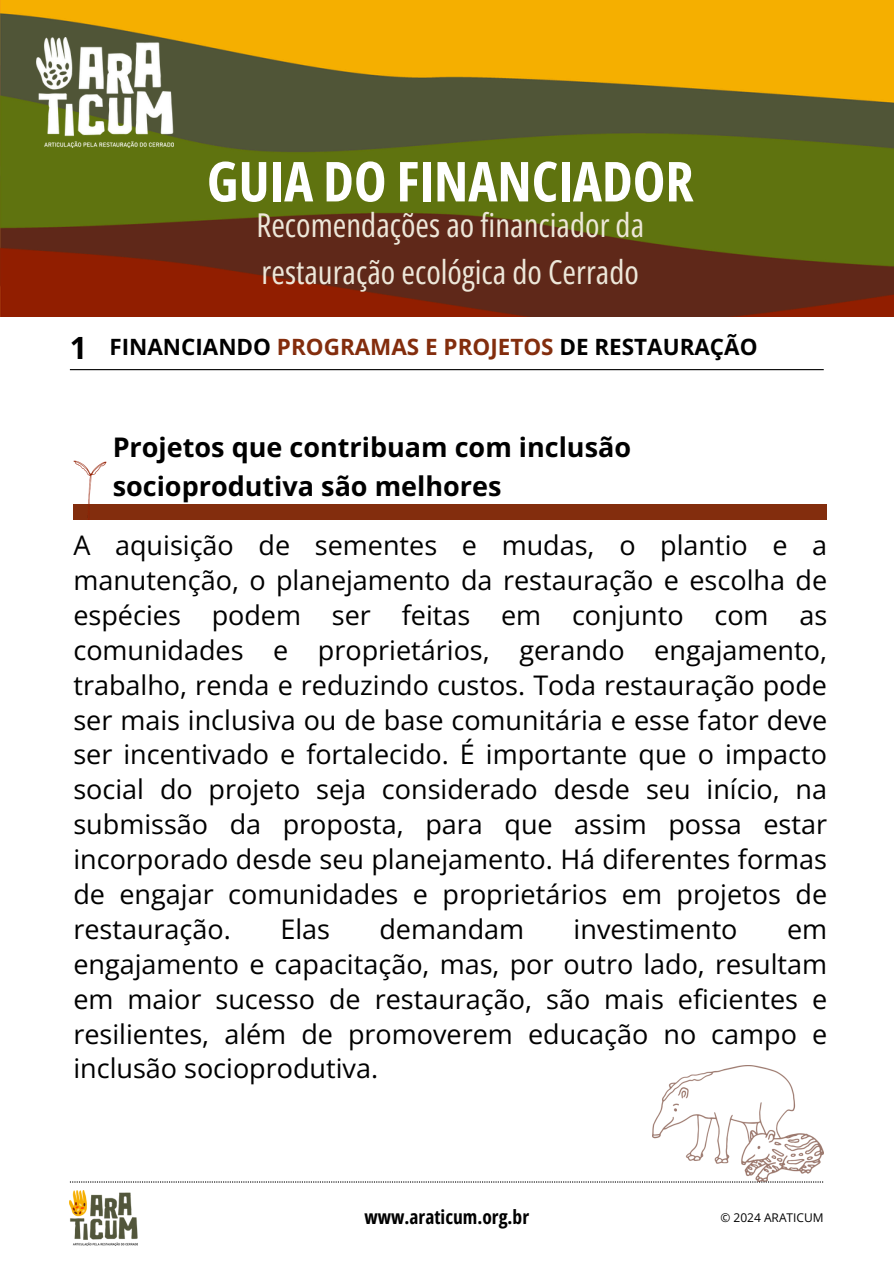
<style>
.page{position:relative;width:894px;height:1264px;background:#fff}
.page>*{position:absolute;margin:0;border:0;box-sizing:border-box;transform-origin:0 0}
.t1{font:700 55.05px "Open Sans Condensed";color:#fff}
.t2{font:32.85px/47.2px "Open Sans Condensed";color:#ede7d9}
.t3{font:700 30.6px "Open Sans";color:#000}
.t4{font:27px/35px "Open Sans";color:#000;text-align:justify}
.t5{font:700 27px/39.3px "Open Sans";color:#000}
.t6{font:700 22.5px "Open Sans";color:#000}
.t7{font:700 19.5px "Open Sans Condensed";color:#000}
.t8{font:12px "Open Sans";color:#000}
.s1{color:#832d0d}
</style>
<div class="page">
<div style="left:73px;top:503px;width:754px;height:16px;background:#832d0d"></div>
<img style="left:73px;top:460px;width:33px;height:48px">
<svg style="left:70px;top:1181px;width:751px;height:1px"></svg>
<img style="left:70px;top:1190px;width:67px;height:55px">
<img style="left:0;top:0;width:893px;height:316px">
<img style="left:36px;top:37px;width:138px;height:110px">
<hr style="left:70px;top:369px;width:753px;height:1px;background:#000">
<img style="left:652px;top:1065px;width:171px;height:116px">
<p class="t1" style="left:207px;top:143px;width:488px">GUIA DO FINANCIADOR</p>
<h6 class="t2" style="left:256px;top:201px;width:389px">Recomendações ao financiador da restauração ecológica do Cerrado</h6>
<p class="t3" style="left:70px;top:326px;width:19px">1</p>
<h4 class="t6" style="left:109px;top:331px;width:649px">FINANCIANDO <span class="s1">PROGRAMAS E PROJETOS</span> DE RESTAURAÇÃO</h4>
<p class="t5" style="left:113px;top:426px;width:520px">Projetos que contribuam com inclusão socioprodutiva são melhores</p>
<h1 class="t4" style="left:73px;top:527px;width:755px">A aquisição de sementes e mudas, o plantio e a manutenção, o planejamento da restauração e escolha de espécies podem ser feitas em conjunto com as comunidades e proprietários, gerando engajamento, trabalho, renda e reduzindo custos. Toda restauração pode ser mais inclusiva ou de base comunitária e esse fator deve ser incentivado e fortalecido. É importante que o impacto social do projeto seja considerado desde seu início, na submissão da proposta, para que assim possa estar incorporado desde seu planejamento. Há diferentes formas de engajar comunidades e proprietários em projetos de restauração.</h1>
<h1 class="t4" style="left:280px;top:910px;width:51px">Elas</h1>
<h1 class="t4" style="left:379px;top:910px;width:146px">demandam</h1>
<h1 class="t4" style="left:573px;top:910px;width:165px">investimento</h1>
<h1 class="t4" style="left:73px;top:911px;width:755px;text-indent:713px">em engajamento e capacitação, mas, por outro lado, resultam em maior sucesso de restauração, são mais eficientes e resilientes, além de promoverem educação no campo e inclusão socioprodutiva.</h1>
<h2 class="t7" style="left:364px;top:1203px;width:166px">www.araticum.org.br</h2>
<p class="t8" style="left:720px;top:1209px;width:105px">© 2024 ARATICUM</p>
</div>
